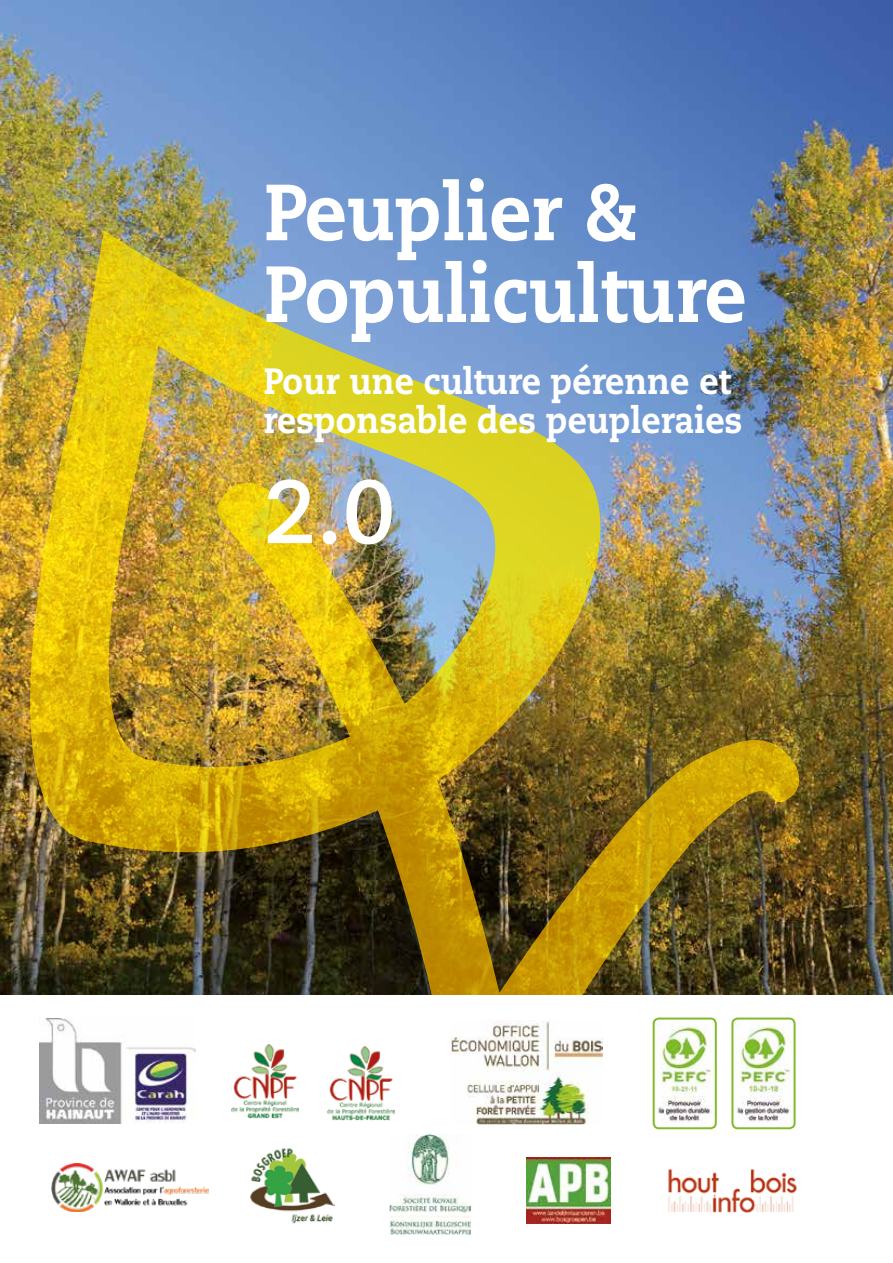
<style>
.page{position:relative;width:893px;height:1263px;background:#fff}
.page>*{position:absolute;margin:0;border:0;box-sizing:border-box;transform-origin:0 0}
.t1{font:700 88.95px "Caecilia";color:#fff}
.t2{font:800 79.35px "Caecilia";color:#fff;scale:.92 1}
.t3{font:800 36.45px/38.8px "Caecilia";color:#fff;scale:.92 1}
</style>
<div class="page">
<img style="left:0;top:0;width:893px;height:995px">
<img style="left:29px;top:230px;width:772px;height:765px">
<img style="left:51px;top:1163px;width:157px;height:49px">
<img style="left:668px;top:1169px;width:129px;height:44px">
<img style="left:250px;top:1148px;width:84px;height:76px">
<img style="left:231px;top:1044px;width:68px;height:74px">
<img style="left:327px;top:1047px;width:68px;height:74px">
<img style="left:40px;top:1019px;width:155px;height:104px">
<img style="left:526px;top:1157px;width:84px;height:66px">
<img style="left:450px;top:1020px;width:152px;height:105px">
<img style="left:390px;top:1134px;width:81px;height:101px">
<img style="left:654px;top:1020px;width:62px;height:108px">
<div style="left:653px;top:1017px;width:64px;height:112px;border:2px solid #80ba27;border-radius:5px"></div>
<img style="left:732px;top:1020px;width:61px;height:108px">
<div style="left:731px;top:1017px;width:65px;height:112px;border:2px solid #80ba27;border-radius:5px"></div>
<p class="t2" style="left:264px;top:163px;width:408px">Peuplier &amp;</p>
<p class="t2" style="left:264px;top:245px;width:526px">Populiculture</p>
<p class="t3" style="left:264px;top:362px;width:522px">Pour une culture pérenne et responsable des peupleraies</p>
<p class="t1" style="left:264px;top:460px;width:133px">2.0</p>
</div>
